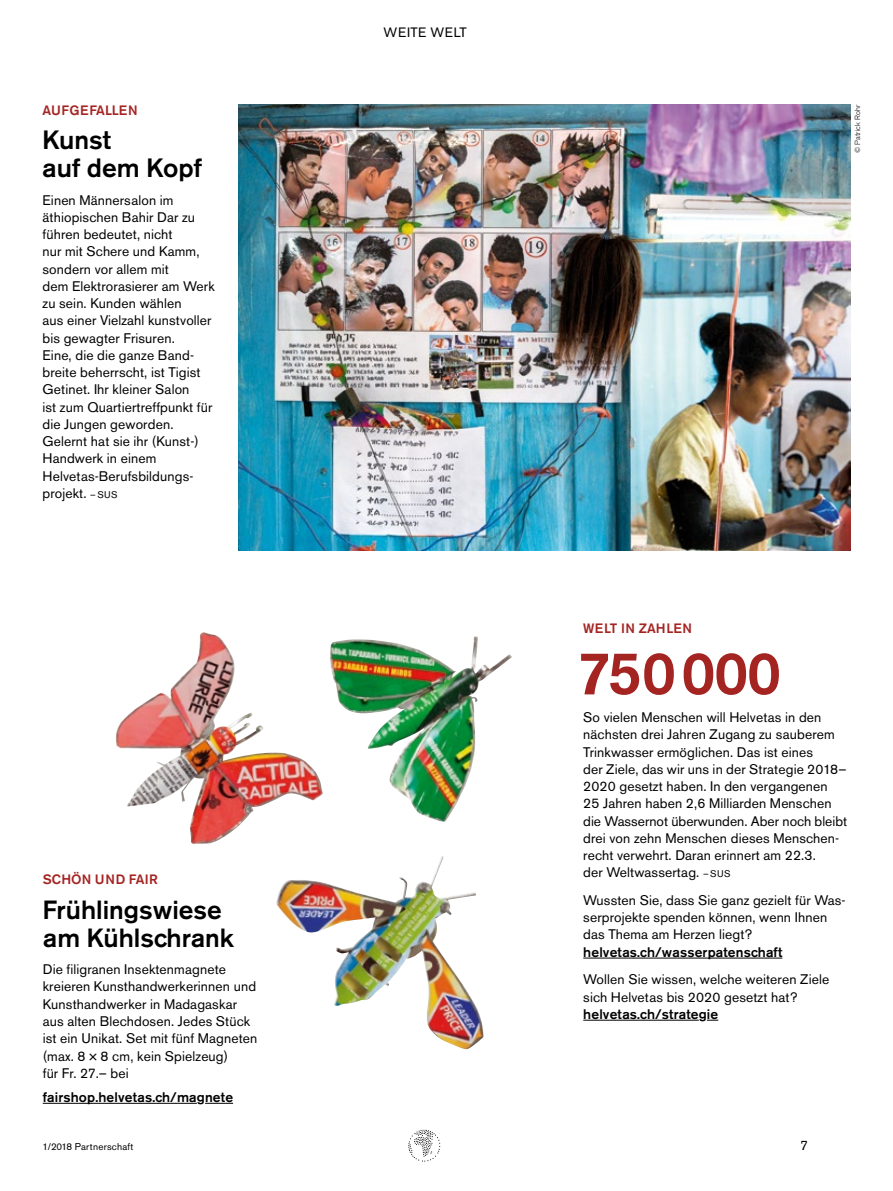
<style>
.page{position:relative;width:893px;height:1191px;background:#fff}
.page>*{position:absolute;margin:0;border:0;box-sizing:border-box;transform-origin:0 0}
.t1{font:500 60px "Akzidenz Grotesk BE";letter-spacing:-.015em;color:#a42422}
.t2{font:500 26.25px/27.6px "Akzidenz Grotesk BE";color:#000}
.t3{font:500 26.1px/27.6px "Akzidenz Grotesk BE";color:#000}
.t4{font:13.8px/17.2px "Akzidenz Grotesk BE";letter-spacing:.01em;color:#000}
.t5{font:500 13.8px "Akzidenz Grotesk BE";letter-spacing:.01em;color:#000}
.t6{font:500 13.5px "Akzidenz Grotesk BE";letter-spacing:.01em;color:#a42422}
.t7{font:500 13.5px "Akzidenz Grotesk BE";letter-spacing:.03em;color:#a42422}
.t8{font:13.5px "Akzidenz Grotesk BE";letter-spacing:.045em;color:#000}
.t9{font:9.75px "Akzidenz Grotesk BE";letter-spacing:.02em;color:#000}
.t10{font:300 7.5px "Akzidenz Grotesk BE";letter-spacing:.02em;color:#000}
.s1{font-size:9.6px}
</style>
<div class="page">
<svg style="left:408px;top:1129px;width:32px;height:32px"></svg>
<img style="left:239px;top:105px;width:611px;height:445px">
<img style="left:330px;top:636px;width:182px;height:186px">
<img style="left:116px;top:632px;width:207px;height:212px">
<img style="left:276px;top:856px;width:208px;height:193px">
<hr style="left:583px;top:957px;width:199px;height:1px;background:#000">
<hr style="left:583px;top:1019px;width:116px;height:1px;background:#000">
<hr style="left:43px;top:1103px;width:154px;height:1px;background:#000">
<svg style="left:205px;top:1103px;width:28px;height:1px"></svg>
<p class="t6" style="left:43px;top:101px;width:97px">AUFGEFALLEN</p>
<h2 class="t2" style="left:42px;top:126px;width:161px">Kunst<br>auf dem Kopf</h2>
<p class="t4" style="left:43px;top:191px;width:174px">Einen Männersalon im äthiopischen Bahir Dar zu führen bedeutet, nicht<br>nur mit Schere und Kamm, sondern vor allem mit<br>dem Elektrorasierer am Werk zu sein. Kunden wählen<br>aus einer Vielzahl kunstvoller bis gewagter Frisuren.<br>Eine, die die ganze Band&shy;breite beherrscht, ist Tigist<br>Getinet. Ihr kleiner Salon<br>ist zum Quartiertreffpunkt für die Jungen geworden.<br>Gelernt hat sie ihr (Kunst-)<br>Handwerk in einem<br>Helvetas-Berufsbildungs&shy;projekt. <span class="s1">–SUS</span></p>
<p class="t8" style="left:384px;top:25px;width:85px">WEITE WELT</p>
<p class="t10" style="left:853px;top:153px;width:50px;rotate:-90deg">© Patrick Rohr</p>
<p class="t6" style="left:43px;top:871px;width:117px">SCHÖN UND FAIR</p>
<h3 class="t3" style="left:42px;top:896px;width:193px">Frühlingswiese am Kühlschrank</h3>
<p class="t4" style="left:43px;top:960px;width:216px">Die filigranen Insektenmagnete kreieren Kunsthandwerkerinnen und<br>Kunsthandwerker in Madagaskar aus alten Blechdosen. Jedes Stück ist ein Unikat. Set mit fünf Magneten (max. 8 × 8 cm, kein Spielzeug)<br>für Fr. 27.– bei</p>
<p class="t5" style="left:43px;top:1088px;width:192px">fairshop.helvetas.ch/magnete</p>
<p class="t7" style="left:583px;top:620px;width:110px">WELT IN ZAHLEN</p>
<h1 class="t1" style="left:577px;top:636px;width:205px">750000</h1>
<p class="t4" style="left:583px;top:708px;width:265px">So vielen Menschen will Helvetas in den nächsten drei Jahren Zugang zu sauberem Trinkwasser ermöglichen. Das ist eines<br>der Ziele, das wir uns in der Strategie 2018– 2020 gesetzt haben. In den vergangenen 25 Jahren haben 2,6 Milliarden Menschen die Wassernot überwunden. Aber noch bleibt drei von zehn Menschen dieses Menschen&shy;recht verwehrt. Daran erinnert am 22.3.<br>der Weltwassertag. <span class="s1">–SUS</span></p>
<p class="t4" style="left:583px;top:891px;width:264px">Wussten Sie, dass Sie ganz gezielt für Was&shy;serprojekte spenden können, wenn Ihnen das Thema am Herzen liegt?</p>
<p class="t5" style="left:583px;top:943px;width:201px">helvetas.ch/wasserpatenschaft</p>
<p class="t4" style="left:583px;top:971px;width:247px">Wollen Sie wissen, welche weiteren Ziele sich Helvetas bis 2020 gesetzt hat?</p>
<p class="t5" style="left:583px;top:1005px;width:137px">helvetas.ch/strategie</p>
<p class="t9" style="left:43px;top:1140px;width:92px">1/2018 Partnerschaft</p>
<p class="t8" style="left:800px;top:1137px;width:9px">7</p>
</div>
